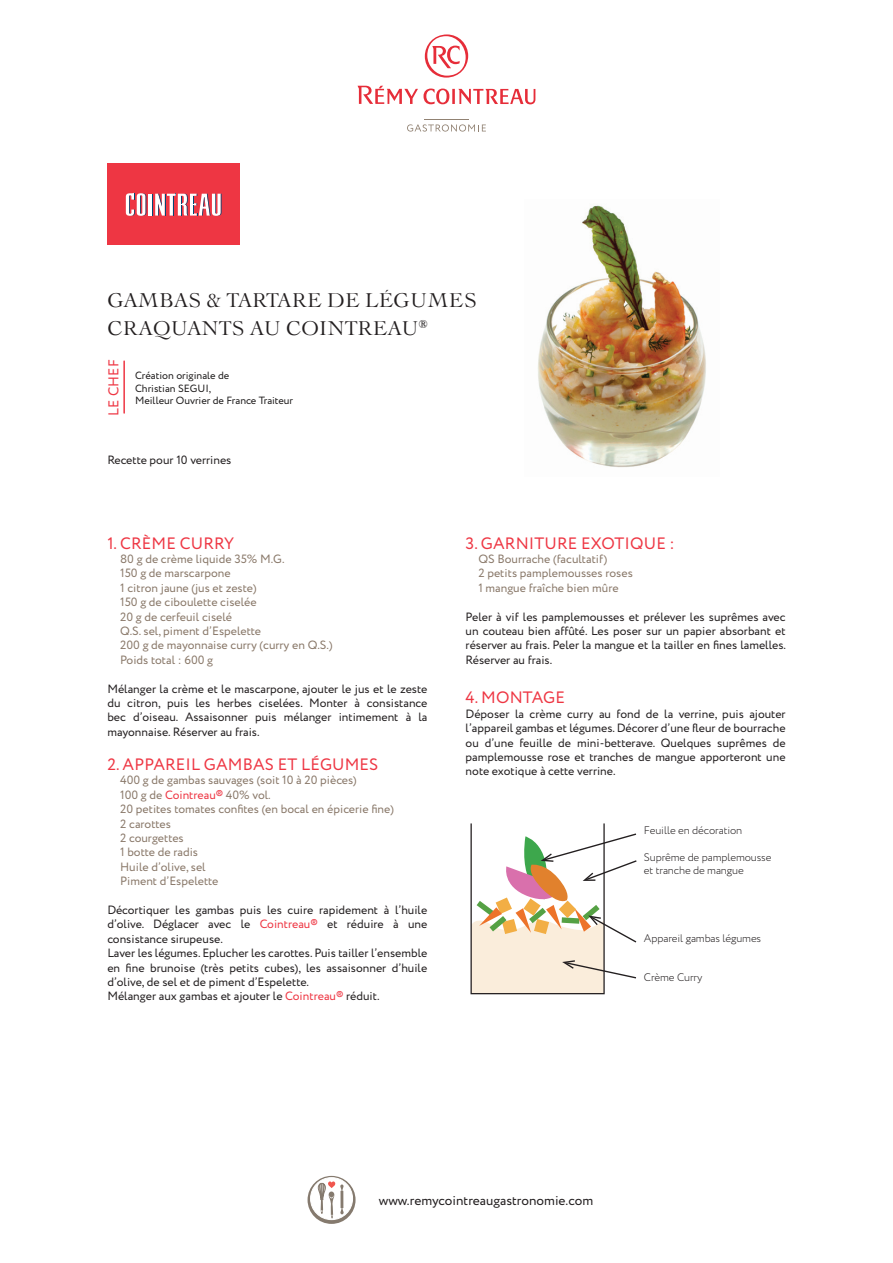
<style>
.page{position:relative;width:893px;height:1263px;background:#fff}
.page>*{position:absolute;margin:0;border:0;box-sizing:border-box;transform-origin:0 0}
.TITRE_RECETTE{font:19.5px "Le Cochin BQ";letter-spacing:.01em;color:#231f20}
.TITRE_PARAGRAPHE{font:16.5px "Circe";letter-spacing:.01em;color:#ee3643}
.TITRE_PARAGRAPHE-2{font:14.25px "Circe";letter-spacing:.01em;color:#ee3643}
.adresse{font:13.5px "Circe";color:#231f20}
.TEXTE{font:12px/14.4px "Circe";color:#231f20;text-align:justify}
.INGREDIENTS{font:12px "Circe";color:#897869}
.t1{font:300 10.95px/13.2px "Circe";letter-spacing:-.01em;color:#231f20}
.CHEF{font:10.5px "Circe";color:#1e1c1c}
.s1{color:#ee3643}
</style>
<div class="page">
<svg style="left:358px;top:86px;width:177px;height:18px"></svg>
<svg style="left:425px;top:34px;width:43px;height:44px"></svg>
<hr style="left:424px;top:119px;width:45px;height:1px;background:#918273">
<svg style="left:407px;top:124px;width:79px;height:8px"></svg>
<svg style="left:308px;top:1176px;width:48px;height:48px"></svg>
<div style="left:311px;top:1177px;width:42px;height:42px;background:#fff;border-radius:50%"></div>
<div style="left:310px;top:1177px;width:43px;height:43px;border:1px solid #fff;border-radius:50%"></div>
<svg style="left:318px;top:1175px;width:26px;height:43px"></svg>
<hr style="left:123px;top:361px;width:2px;height:52px;background:#ee3643">
<img style="left:538px;top:205px;width:168px;height:263px">
<div style="left:107px;top:164px;width:133px;height:81px;background:#ee3643"></div>
<hr style="left:149px;top:194px;width:3px;height:22px;background:#fff">
<svg style="left:126px;top:193px;width:20px;height:23px"></svg>
<svg style="left:152px;top:194px;width:70px;height:22px"></svg>
<svg style="left:471px;top:832px;width:166px;height:162px"></svg>
<p class="TITRE_RECETTE" style="left:107px;top:289px;width:371px">GAMBAS &amp; TARTARE DE LÉGUMES</p>
<p class="TITRE_RECETTE" style="left:107px;top:316px;width:322px">CRAQUANTS AU COINTREAU<sup>®</sup></p>
<p class="TITRE_PARAGRAPHE-2" style="left:104px;top:416px;width:58px;rotate:-90deg">LE CHEF</p>
<p class="CHEF" style="left:135px;top:369px;width:96px">Création originale de</p>
<p class="CHEF" style="left:135px;top:381px;width:78px">Christian SEGUI,</p>
<p class="CHEF" style="left:135px;top:394px;width:160px">Meilleur Ouvrier de France Traiteur</p>
<p class="TEXTE" style="left:107px;top:453px;width:126px">Recette pour 10 verrines</p>
<p class="TITRE_PARAGRAPHE" style="left:107px;top:532px;width:128px">1. CRÈME CURRY</p>
<p class="INGREDIENTS" style="left:120px;top:551px;width:166px">80 g de crème liquide 35% M.G.</p>
<p class="INGREDIENTS" style="left:120px;top:565px;width:112px">150 g de marscarpone</p>
<p class="INGREDIENTS" style="left:120px;top:580px;width:138px">1 citron jaune (jus et zeste)</p>
<p class="INGREDIENTS" style="left:120px;top:594px;width:138px">150 g de ciboulette ciselée</p>
<p class="INGREDIENTS" style="left:120px;top:608px;width:114px">20 g de cerfeuil ciselé</p>
<p class="INGREDIENTS" style="left:120px;top:623px;width:143px">Q.S. sel, piment d’Espelette</p>
<p class="INGREDIENTS" style="left:120px;top:637px;width:214px">200 g de mayonnaise curry (curry en Q.S.)</p>
<p class="INGREDIENTS" style="left:120px;top:652px;width:95px">Poids total : 600 g</p>
<p class="TEXTE" style="left:107px;top:682px;width:321px">Mélanger la crème et le mascarpone, ajouter le jus et le zeste du citron, puis les herbes ciselées. Monter à consistance bec d’oiseau. Assaisonner puis mélanger intimement à la mayonnaise. Réserver au frais.</p>
<p class="TITRE_PARAGRAPHE" style="left:107px;top:753px;width:272px">2. APPAREIL GAMBAS ET LÉGUMES</p>
<p class="INGREDIENTS" style="left:120px;top:772px;width:238px">400 g de gambas sauvages (soit 10 à 20 pièces)</p>
<p class="INGREDIENTS" style="left:120px;top:787px;width:152px">100 g de <span class="s1">Cointreau®</span> 40% vol.</p>
<p class="INGREDIENTS" style="left:120px;top:801px;width:275px">20 petites tomates confites (en bocal en épicerie fine)</p>
<p class="INGREDIENTS" style="left:120px;top:815px;width:52px">2 carottes</p>
<p class="INGREDIENTS" style="left:120px;top:830px;width:65px">2 courgettes</p>
<p class="INGREDIENTS" style="left:120px;top:844px;width:79px">1 botte de radis</p>
<p class="INGREDIENTS" style="left:120px;top:859px;width:87px">Huile d’olive, sel</p>
<p class="INGREDIENTS" style="left:120px;top:873px;width:100px">Piment d’Espelette</p>
<p class="TEXTE" style="left:107px;top:903px;width:321px">Décortiquer les gambas puis les cuire rapidement à l’huile d’olive. Déglacer avec le <span class="s1">Cointreau®</span> et réduire à une consistance sirupeuse.</p>
<p class="TEXTE" style="left:107px;top:946px;width:321px">Laver les légumes. Eplucher les carottes. Puis tailler l’ensemble en fine brunoise (très petits cubes), les assaisonner d’huile d’olive, de sel et de piment d’Espelette.</p>
<p class="TEXTE" style="left:107px;top:989px;width:274px">Mélanger aux gambas et ajouter le <span class="s1">Cointreau®</span> réduit.</p>
<p class="TITRE_PARAGRAPHE" style="left:466px;top:532px;width:211px">3. GARNITURE EXOTIQUE :</p>
<p class="INGREDIENTS" style="left:478px;top:551px;width:131px">QS Bourrache (facultatif)</p>
<p class="INGREDIENTS" style="left:478px;top:565px;width:156px">2 petits pamplemousses roses</p>
<p class="INGREDIENTS" style="left:478px;top:580px;width:142px">1 mangue fraîche bien mûre</p>
<p class="TEXTE" style="left:466px;top:610px;width:322px">Peler à vif les pamplemousses et prélever les suprêmes avec un couteau bien affûté. Les poser sur un papier absorbant et réserver au frais. Peler la mangue et la tailler en fines lamelles.<br>Réserver au frais.</p>
<p class="TITRE_PARAGRAPHE" style="left:466px;top:687px;width:101px">4. MONTAGE</p>
<p class="TEXTE" style="left:466px;top:707px;width:322px">Déposer la crème curry au fond de la verrine, puis ajouter l’appareil gambas et légumes. Décorer d’une fleur de bourrache ou d’une feuille de mini-betterave. Quelques suprêmes de pamplemousse rose et tranches de mangue apporteront une note exotique à cette verrine.</p>
<p class="t1" style="left:644px;top:824px;width:100px">Feuille en décoration</p>
<p class="t1" style="left:644px;top:851px;width:129px">Suprême de pamplemousse et tranche de mangue</p>
<p class="t1" style="left:644px;top:932px;width:119px">Appareil gambas légumes</p>
<p class="t1" style="left:644px;top:971px;width:60px">Crème Curry</p>
<p class="adresse" style="left:379px;top:1191px;width:216px">www.remycointreaugastronomie.com</p>
</div>
